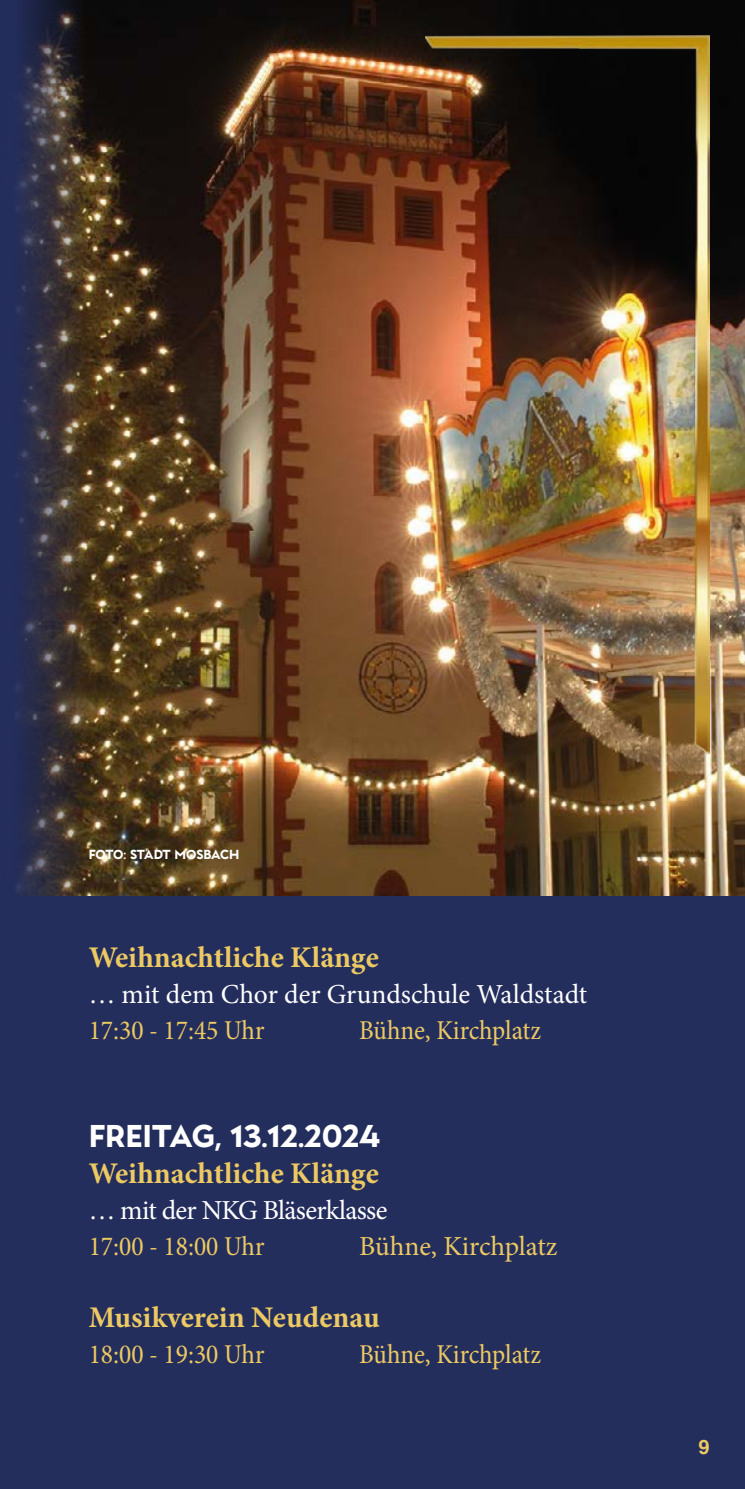
<style>
.page{position:relative;width:745px;height:1489px;background:#fff}
.page>*{position:absolute;margin:0;border:0;box-sizing:border-box;transform-origin:0 0}
.t1{font:700 30px "Minion Pro";color:#ecc962}
.t2{font:700 30px "Garnet Capitals";color:#fff}
.t3{font:condensed 27.5px "Minion Pro";color:#ecc962}
.t4{font:27.5px "Minion Pro";letter-spacing:-.01em;color:#fff}
.t5{font:27.5px "Minion Pro";letter-spacing:-.005em;color:#ecc962}
.t6{font:700 20px "Helvetica LT Std";color:#ecc962}
.t7{font:700 12.5px "Garnet Capitals";letter-spacing:-.01em;color:#fff}
</style>
<div class="page">
<div style="left:0;top:0;width:744px;height:1488px;background:#242e5d"></div>
<img style="left:17px;top:0;width:727px;height:895px">
<img style="left:425px;top:35px;width:284px;height:719px">
<p class="t7" style="left:89px;top:847px;width:152px">FOTO: STADT MOSBACH</p>
<p class="t1" style="left:89px;top:936px;width:291px">Weihnachtliche Klänge</p>
<p class="t4" style="left:89px;top:976px;width:500px">… mit dem Chor der Grundschule Waldstadt</p>
<p class="t3" style="left:89px;top:1012px;width:177px">17:30 - 17:45 Uhr</p>
<p class="t3" style="left:359px;top:1012px;width:183px">Bühne, Kirchplatz</p>
<p class="t2" style="left:89px;top:1118px;width:292px">FREITAG, 13.12.2024</p>
<p class="t1" style="left:89px;top:1152px;width:291px">Weihnachtliche Klänge</p>
<p class="t4" style="left:89px;top:1192px;width:300px">… mit der NKG Bläserklasse</p>
<p class="t3" style="left:89px;top:1228px;width:177px">17:00 - 18:00 Uhr</p>
<p class="t5" style="left:359px;top:1228px;width:200px">Bühne, Kirchplatz</p>
<p class="t1" style="left:89px;top:1296px;width:292px">Musikverein Neudenau</p>
<p class="t3" style="left:89px;top:1336px;width:177px">18:00 - 19:30 Uhr</p>
<p class="t3" style="left:359px;top:1336px;width:183px">Bühne, Kirchplatz</p>
<p class="t6" style="left:698px;top:1434px;width:13px">9</p>
</div>
